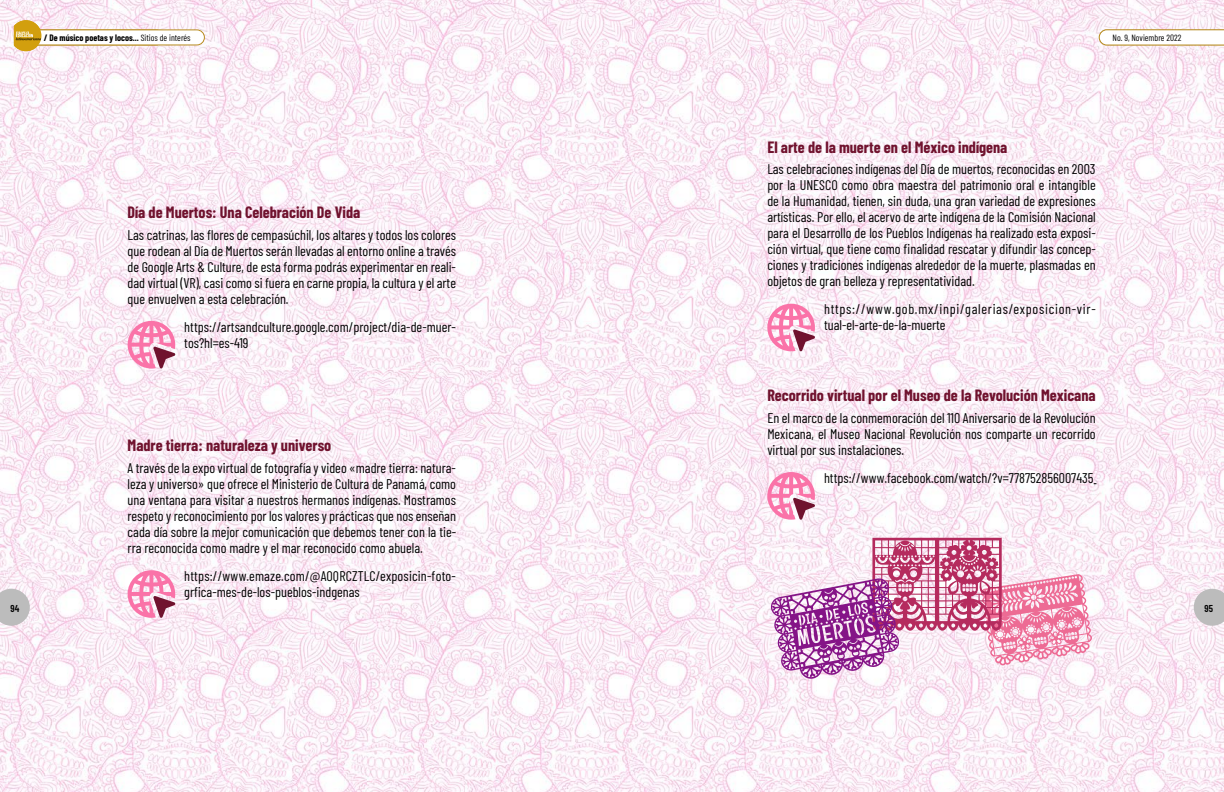
<style>
.page{position:relative;width:1224px;height:792px;background:#fff}
.page>*{position:absolute;margin:0;border:0;box-sizing:border-box;transform-origin:0 0}
.t1{font:700 16px "Barlow Condensed";color:#70122e}
.t2{font:14px/16px "Barlow Condensed";color:#000;text-align:justify}
.t3{font:14px/16px "Barlow Condensed";letter-spacing:.05em;color:#000}
.t4{font:600 10px "Barlow Condensed";color:#000}
.t5{font:9.1px "Barlow Condensed";color:#000}
.t6{font:700 9.1px "Barlow Condensed";color:#000}
.s1{font-weight:700}
</style>
<div class="page">
<img style="left:0;top:0;width:1224px;height:792px">
<svg style="left:0;top:589px;width:30px;height:37px"></svg>
<svg style="left:128px;top:321px;width:47px;height:48px"></svg>
<svg style="left:128px;top:570px;width:47px;height:48px"></svg>
<svg style="left:767px;top:304px;width:48px;height:47px"></svg>
<svg style="left:767px;top:472px;width:48px;height:48px"></svg>
<svg style="left:1194px;top:589px;width:30px;height:37px"></svg>
<svg style="left:770px;top:538px;width:322px;height:142px"></svg>
<svg style="left:1099px;top:30px;width:125px;height:15px"></svg>
<div style="left:24px;top:30px;width:180px;height:15px;background:#fff;border-radius:8px"></div>
<div style="left:24px;top:30px;width:181px;height:15px;border:1px solid #b78b1d;border-radius:8px"></div>
<svg style="left:14px;top:20px;width:27px;height:31px"></svg>
<p class="t6" style="left:44px;top:31px;width:97px">/ De músico poetas y locos...</p>
<p class="t5" style="left:1113px;top:31px;width:70px">No. 9, Noviembre 2022</p>
<p class="t5" style="left:49px;top:31px;width:143px"><span class="s1">Innovación.</span> Género y tecnologíaSitios de interés</p>
<p class="t4" style="left:10px;top:602px;width:10px">94</p>
<p class="t1" style="left:128px;top:201px;width:234px">Día de Muertos: Una Celebración De Vida</p>
<p class="t2" style="left:128px;top:225px;width:330px">Las catrinas, las flores de cempasúchil, los altares y todos los colores que rodean al Día de Muertos serán llevadas al entorno online a través de Google Arts &amp; Culture, de esta forma podrás experimentar en reali&shy;dad virtual (VR), casi como si fuera en carne propia, la cultura y el arte que envuelven a esta celebración.</p>
<p class="t2" style="left:184px;top:317px;width:273px;line-height:16.8px">https://artsandculture.google.com/project/dia-de-muer&shy;tos?hl=es-419</p>
<p class="t1" style="left:128px;top:434px;width:205px">Madre tierra: naturaleza y universo</p>
<p class="t2" style="left:128px;top:459px;width:330px">A través de la expo virtual de fotografía y video «madre tierra: natura&shy;leza y universo» que ofrece el Ministerio de Cultura de Panamá, como una ventana para visitar a nuestros hermanos indígenas. Mostramos respeto y reconocimiento por los valores y prácticas que nos enseñan cada día sobre la mejor comunicación que debemos tener con la tie&shy;rra reconocida como madre y el mar reconocido como abuela.</p>
<p class="t2" style="left:184px;top:567px;width:273px">https://www.emaze.com/@AOQRCZTLC/exposicin-foto&shy;grfica-mes-de-los-pueblos-indgenas</p>
<p class="t1" style="left:767px;top:136px;width:242px">El arte de la muerte en el México indígena</p>
<p class="t2" style="left:767px;top:160px;width:330px">Las celebraciones indígenas del Día de muertos, reconocidas en 2003 por la UNESCO como obra maestra del patrimonio oral e intangible de la Humanidad, tienen, sin duda, una gran variedad de expresiones artísticas. Por ello, el acervo de arte indígena de la Comisión Nacional para el Desarrollo de los Pueblos Indígenas ha realizado esta exposi&shy;ción virtual, que tiene como finalidad rescatar y difundir las concep&shy;ciones y tradiciones indígenas alrededor de la muerte, plasmadas en objetos de gran belleza y representatividad.</p>
<p class="t3" style="left:824px;top:300px;width:273px">https://www.gob.mx/inpi/galerias/exposicion-vir&shy;tual-el-arte-de-la-muerte</p>
<p class="t1" style="left:767px;top:384px;width:330px">Recorrido virtual por el Museo de la Revolución Mexicana</p>
<p class="t2" style="left:767px;top:409px;width:330px">En el marco de la conmemoración del 110 Aniversario de la Revolución Mexicana, el Museo Nacional Revolución nos comparte un recorrido virtual por sus instalaciones.</p>
<p class="t2" style="left:824px;top:469px;width:271px">https://www.facebook.com/watch/?v=778752856007435</p>
<p class="t4" style="left:1204px;top:602px;width:10px">95</p>
</div>
